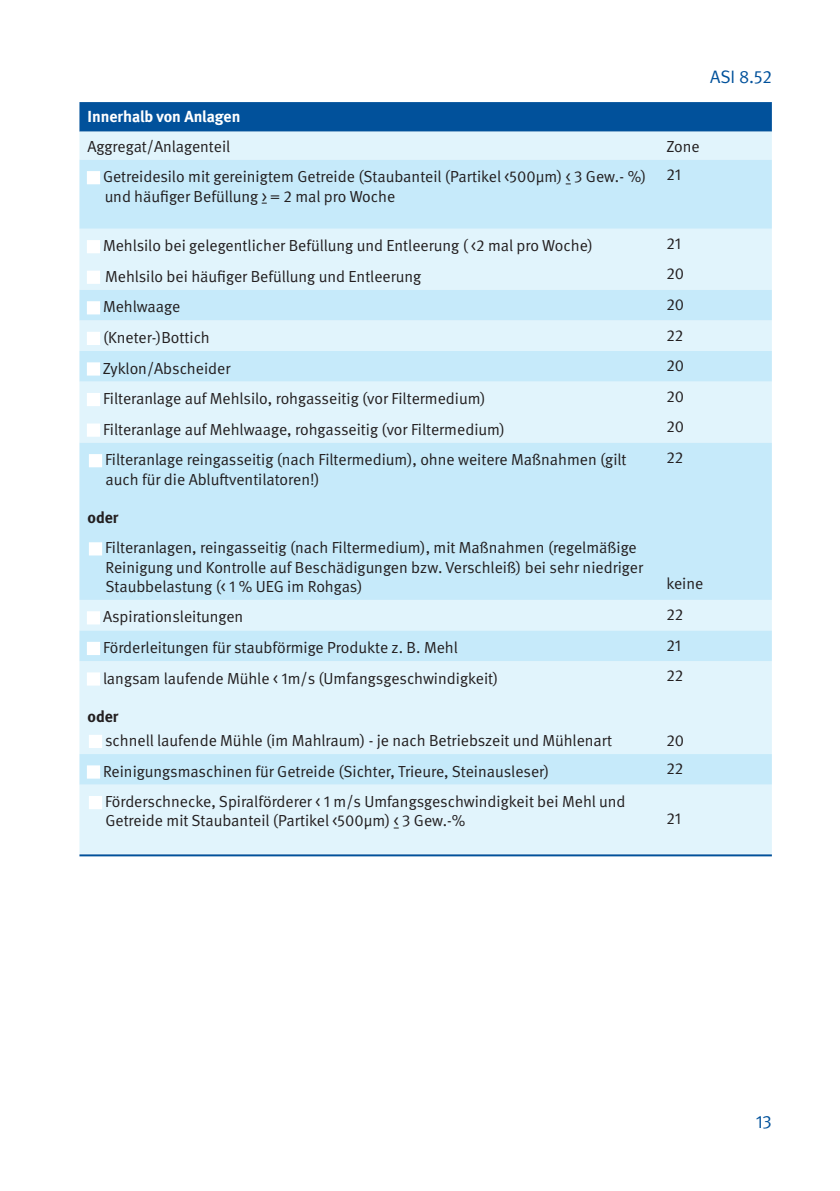
<style>
.page{position:relative;width:840px;height:1191px;background:#fff}
.page>*{position:absolute;margin:0;border:0;box-sizing:border-box;transform-origin:0 0}
.t1{font:18px "DGUV Meta";letter-spacing:-.005em;color:#01519b}
.t2{font:16px/19.2px "DGUV Meta";color:#231f20}
.t3{font:700 16px "DGUV Meta";color:#fff}
.t4{font:700 16px "DGUV Meta";color:#231f20}
.s1{font-family:"Arial";font-size:20px;color:#fff}
</style>
<div class="page">
<div style="left:79px;top:102px;width:692px;height:30px;background:#01519b"></div>
<div style="left:79px;top:132px;width:692px;height:721px;background:#e1f4fc"></div>
<svg style="left:79px;top:160px;width:692px;height:624px;background:#d2eefa"></svg>
<div style="left:87px;top:171px;width:13px;height:13px;border:4px solid #fff"></div>
<div style="left:87px;top:271px;width:13px;height:13px;border:4px solid #fff"></div>
<div style="left:87px;top:301px;width:13px;height:13px;border:4px solid #fff"></div>
<div style="left:87px;top:362px;width:13px;height:13px;border:4px solid #fff"></div>
<div style="left:87px;top:423px;width:13px;height:14px;border:4px solid #fff"></div>
<div style="left:89px;top:454px;width:13px;height:13px;border:4px solid #fff"></div>
<div style="left:89px;top:542px;width:13px;height:13px;border:4px solid #fff"></div>
<div style="left:87px;top:611px;width:13px;height:13px;border:4px solid #fff"></div>
<div style="left:87px;top:672px;width:13px;height:13px;border:4px solid #fff"></div>
<div style="left:87px;top:765px;width:13px;height:13px;border:4px solid #fff"></div>
<hr style="left:79px;top:854px;width:692px;height:2px;background:#01519b">
<p class="t3" style="left:87px;top:107px;width:154px">Innerhalb von Anlagen</p>
<p class="t2" style="left:87px;top:137px;width:144px">Aggregat/Anlagenteil</p>
<p class="t2" style="left:666px;top:137px;width:35px">Zone</p>
<p class="t2" style="left:105px;top:167px;width:543px;text-indent:-17px"><span class="s1">■</span> Getreidesilo mit gereinigtem Getreide (Staubanteil (Partikel &lt;500µm) &lt; 3 Gew.- %) und häufiger Befüllung &gt; = 2 mal pro Woche</p>
<p class="t2" style="left:666px;top:165px;width:16px">21</p>
<p class="t2" style="left:87px;top:236px;width:506px"><span class="s1">■</span> Mehlsilo bei gelegentlicher Befüllung und Entleerung ( &lt;2 mal pro Woche)</p>
<p class="t2" style="left:666px;top:234px;width:16px">21</p>
<p class="t2" style="left:87px;top:267px;width:335px"><span class="s1">■</span> Mehlsilo bei häufiger Befüllung und Entleerung</p>
<p class="t2" style="left:666px;top:265px;width:19px">20</p>
<p class="t2" style="left:87px;top:298px;width:94px"><span class="s1">■</span> Mehlwaage</p>
<p class="t2" style="left:666px;top:295px;width:19px">20</p>
<p class="t2" style="left:87px;top:328px;width:124px"><span class="s1">■</span> (Kneter-)Bottich</p>
<p class="t2" style="left:666px;top:326px;width:18px">22</p>
<p class="t2" style="left:87px;top:359px;width:144px"><span class="s1">■</span> Zyklon/Abscheider</p>
<p class="t2" style="left:666px;top:356px;width:19px">20</p>
<p class="t2" style="left:87px;top:389px;width:399px"><span class="s1">■</span> Filteranlage auf Mehlsilo, rohgasseitig (vor Filtermedium)</p>
<p class="t2" style="left:666px;top:387px;width:19px">20</p>
<p class="t2" style="left:87px;top:420px;width:419px"><span class="s1">■</span> Filteranlage auf Mehlwaage, rohgasseitig (vor Filtermedium)</p>
<p class="t2" style="left:666px;top:417px;width:19px">20</p>
<p class="t2" style="left:105px;top:450px;width:522px;text-indent:-16px"><span class="s1">■</span> Filteranlage reingasseitig (nach Filtermedium), ohne weitere Maßnahmen (gilt auch für die Abluftventilatoren!)</p>
<p class="t4" style="left:87px;top:508px;width:32px">oder</p>
<p class="t2" style="left:666px;top:448px;width:18px">22</p>
<p class="t1" style="left:709px;top:66px;width:63px">ASI 8.52</p>
<p class="t2" style="left:105px;top:539px;width:538px;text-indent:-16px"><span class="s1">■</span> Filteranlagen, reingasseitig (nach Filtermedium), mit Maßnahmen (regelmäßige<br>Reinigung und Kontrolle auf Beschädigungen bzw. Verschleiß) bei sehr niedriger<br>Staubbelastung (&lt; 1 % UEG im Rohgas)</p>
<p class="t2" style="left:666px;top:574px;width:39px">keine</p>
<p class="t2" style="left:87px;top:607px;width:157px"><span class="s1">■</span> Aspirationsleitungen</p>
<p class="t2" style="left:666px;top:605px;width:18px">22</p>
<p class="t2" style="left:87px;top:638px;width:372px"><span class="s1">■</span> Förderleitungen für staubförmige Produkte z. B. Mehl</p>
<p class="t2" style="left:666px;top:636px;width:16px">21</p>
<p class="t2" style="left:87px;top:669px;width:412px"><span class="s1">■</span> langsam laufende Mühle &lt; 1m/s (Umfangsgeschwindigkeit)</p>
<p class="t4" style="left:87px;top:707px;width:32px">oder</p>
<p class="t2" style="left:89px;top:731px;width:524px"><span class="s1">■</span> schnell laufende Mühle (im Mahlraum) - je nach Betriebszeit und Mühlenart</p>
<p class="t2" style="left:666px;top:666px;width:18px">22</p>
<p class="t2" style="left:666px;top:731px;width:19px">20</p>
<p class="t2" style="left:87px;top:762px;width:463px"><span class="s1">■</span> Reinigungsmaschinen für Getreide (Sichter, Trieure, Steinausleser)</p>
<p class="t2" style="left:666px;top:759px;width:18px">22</p>
<p class="t2" style="left:105px;top:792px;width:521px;text-indent:-16px"><span class="s1">■</span> Förderschnecke, Spiralförderer &lt; 1 m/s Umfangsgeschwindigkeit bei Mehl und<br>Getreide mit Staubanteil (Partikel &lt;500µm) &lt; 3 Gew.-%</p>
<p class="t2" style="left:666px;top:809px;width:16px">21</p>
<p class="t1" style="left:755px;top:1111px;width:18px">13</p>
</div>
